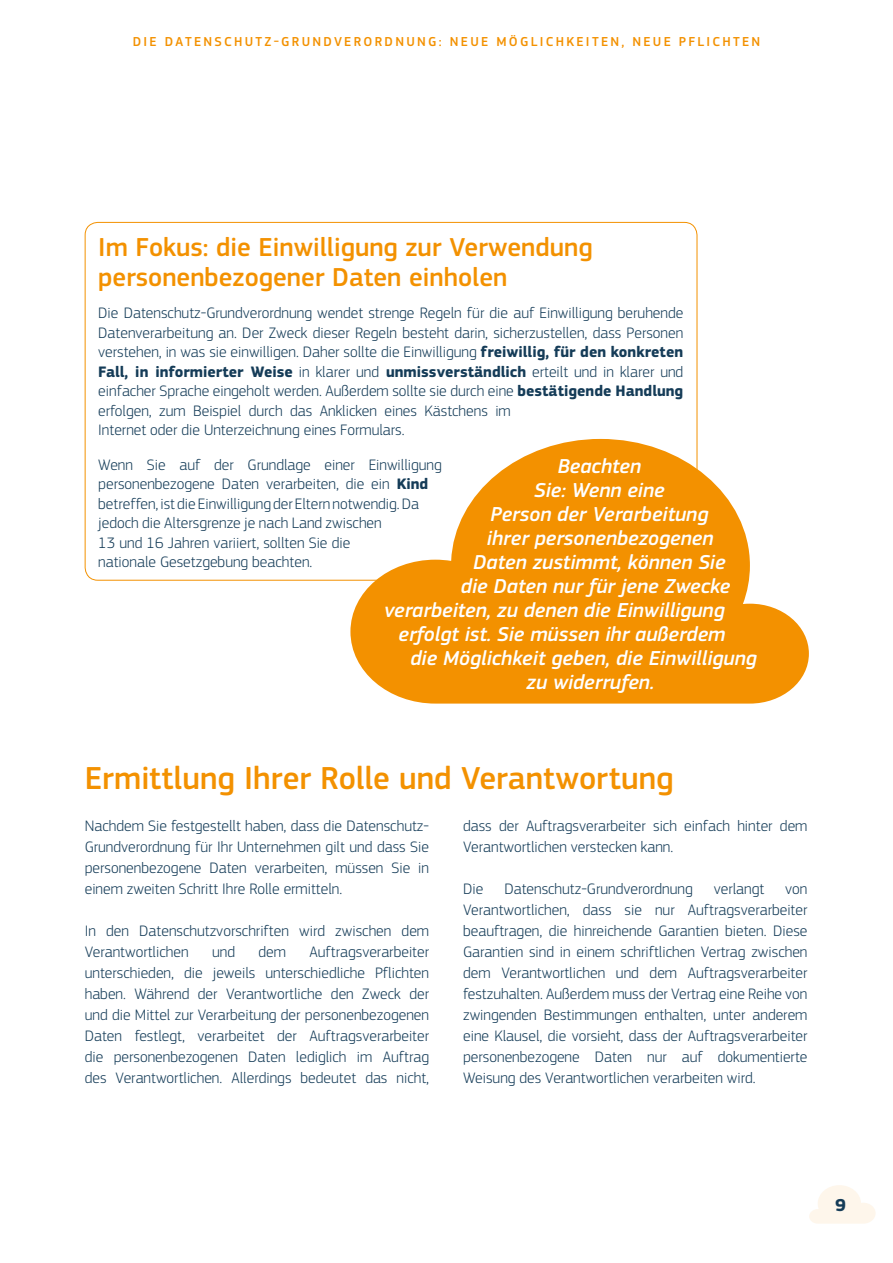
<style>
.page{position:relative;width:893px;height:1263px;background:#fff}
.page>*{position:absolute;margin:0;border:0;box-sizing:border-box;transform-origin:0 0}
.t1{font:500 33px "EC Square Sans Pro";color:#f39100}
.t2{font:500 27px/30px "EC Square Sans Pro";color:#f39100}
.t3{font:italic 500 21px "EC Square Sans Pro";color:#fff}
.t4{font:700 18px "EC Square Sans Pro";color:#153c58}
.t5{font:300 15.75px/21px "EC Square Sans Pro";color:#153c58}
.t6{font:500 13.5px "EC Square Sans Pro";letter-spacing:.17em;color:#f39100}
.s1{font-weight:700}
</style>
<div class="page">
<svg style="left:809px;top:1185px;width:67px;height:39px"></svg>
<svg style="left:350px;top:439px;width:459px;height:265px;fill:#f39100"></svg>
<p class="t6" style="left:133px;top:34px;width:629px">DIE DATENSCHUTZ-GRUNDVERORDNUNG: NEUE MÖGLICHKEITEN, NEUE PFLICHTEN</p>
<h2 class="t2" style="left:98px;top:232px;width:496px">Im Fokus: die Einwilligung zur Verwendung personenbezogener Daten einholen</h2>
<p class="t5" style="left:98px;top:303px;width:587px;line-height:19.5px">Die Datenschutz-Grundverordnung wendet strenge Regeln für die auf Einwilligung beruhende Datenverarbeitung an. Der Zweck dieser Regeln besteht darin, sicherzustellen, dass Personen verstehen, in was sie einwilligen. Daher sollte die Einwilligung <span class="s1">freiwillig, für den konkreten Fall, in informierter Weise</span> in klarer und <span class="s1">unmissverständlich</span> erteilt und in klarer und einfacher Sprache eingeholt werden. Außerdem sollte sie durch eine <span class="s1">bestätigende Handlung </span>erfolgen, zum Beispiel durch das Anklicken eines Kästchens im<br>Internet oder die Unterzeichnung eines Formulars.</p>
<p class="t5" style="left:98px;top:454px;width:345px;line-height:19.5px">Wenn Sie auf der Grundlage einer Einwilligung personenbezogene Daten verarbeiten, die ein <span class="s1">Kind </span>betreffen, ist die Einwilligung der Eltern notwendig. Da jedoch die Altersgrenze je nach Land zwischen<br>13 und 16 Jahren variiert, sollten Sie die<br>nationale Gesetzgebung beachten.</p>
<h3 class="t3" style="left:558px;top:454px;width:85px">Beachten</h3>
<h3 class="t3" style="left:534px;top:478px;width:132px">Sie: Wenn eine</h3>
<h3 class="t3" style="left:490px;top:502px;width:219px">Person der Verarbeitung</h3>
<h3 class="t3" style="left:487px;top:526px;width:228px">ihrer personenbezogenen</h3>
<h3 class="t3" style="left:473px;top:550px;width:254px">Daten zustimmt, können Sie</h3>
<h3 class="t3" style="left:461px;top:574px;width:271px">die Daten nur für jene Zwecke</h3>
<h3 class="t3" style="left:384px;top:598px;width:342px">verarbeiten, zu denen die Einwilligung</h3>
<h3 class="t3" style="left:398px;top:622px;width:329px">erfolgt ist. Sie müssen ihr außerdem</h3>
<h3 class="t3" style="left:411px;top:646px;width:348px">die Möglichkeit geben, die Einwilligung</h3>
<h3 class="t3" style="left:527px;top:670px;width:129px">zu widerrufen.</h3>
<h1 class="t1" style="left:85px;top:759px;width:590px">Ermittlung Ihrer Rolle und Verantwortung</h1>
<p class="t5" style="left:85px;top:815px;width:346px;text-align:justify">Nachdem Sie festgestellt haben, dass die Datenschutz-Grundverordnung für Ihr Unternehmen gilt und dass Sie personenbezogene Daten verarbeiten, müssen Sie in einem zweiten Schritt Ihre Rolle ermitteln.</p>
<p class="t5" style="left:85px;top:920px;width:346px">In den Datenschutzvorschriften wird zwischen dem<br>Verantwortlichen</p>
<p class="t5" style="left:463px;top:815px;width:346px">dass der Auftragsverarbeiter sich einfach hinter dem<br>Verantwortlichen verstecken kann.</p>
<p class="t5" style="left:463px;top:878px;width:22px">Die</p>
<p class="t5" style="left:504px;top:878px;width:190px">Datenschutz-Grundverordnung</p>
<p class="t5" style="left:714px;top:878px;width:52px">verlangt</p>
<p class="t5" style="left:463px;top:878px;width:346px;text-align:justify;text-indent:322px">von Verantwortlichen, dass sie nur Auftragsverarbeiter beauftragen, die hinreichende Garantien bieten. Diese Garantien sind in einem schriftlichen Vertrag zwischen dem Verantwortlichen und dem Auftragsverarbeiter festzuhalten. Außerdem muss der Vertrag eine Reihe von zwingenden Bestimmungen enthalten, unter anderem eine Klausel, die vorsieht, dass der Auftragsverarbeiter personenbezogene Daten nur auf dokumentierte Weisung des Verantwortlichen verarbeiten wird.</p>
<p class="t5" style="left:85px;top:941px;width:346px;text-align:justify;text-indent:225px">Auftragsverarbeiter unterschieden, die jeweils unterschiedliche Pflichten haben. Während der Verantwortliche den Zweck der und die Mittel zur Verarbeitung der personenbezogenen Daten festlegt, verarbeitet der Auftragsverarbeiter die personenbezogenen Daten lediglich im Auftrag des Verantwortlichen. Allerdings bedeutet das nicht,</p>
<p class="t5" style="left:212px;top:941px;width:24px">und</p>
<p class="t5" style="left:259px;top:941px;width:29px">dem</p>
<p class="t4" style="left:835px;top:1194px;width:12px">9</p>
</div>
